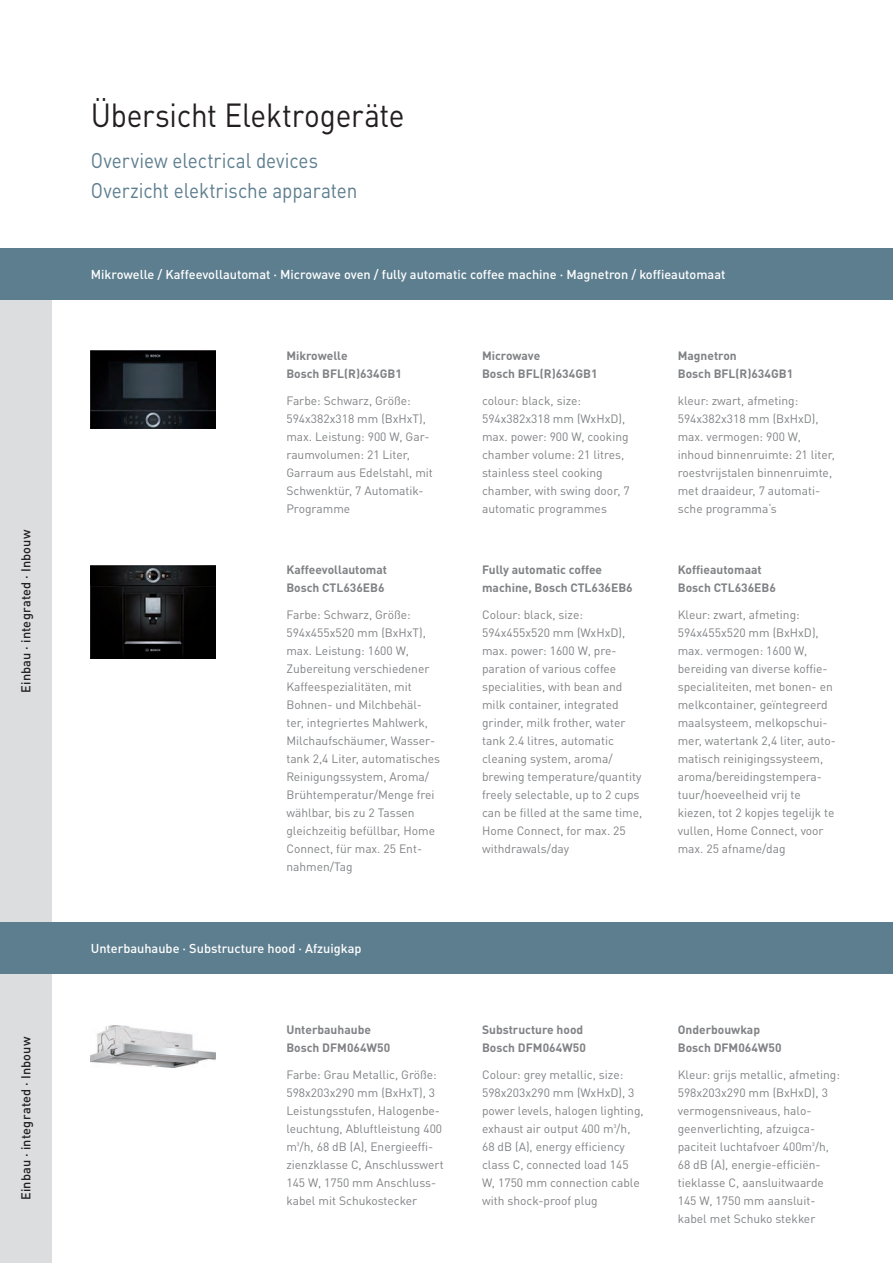
<style>
.page{position:relative;width:893px;height:1263px;background:#fff}
.page>*{position:absolute;margin:0;border:0;box-sizing:border-box;transform-origin:0 0}
.t1{font:33px "DINOT";letter-spacing:-.01em;color:#231f20;scale:.9 1}
.t2{font:21px/30px "DINOT";letter-spacing:-.005em;color:#5d7e8f;scale:.9 1}
.t3{font:500 12.75px "DINOT";color:#fff}
.t4{font:500 12.75px "DINOT";letter-spacing:.015em;color:#231f20}
.t5{font:12px/18px "DINOT";color:#808285}
.t6{font:700 12px/18px "DINOT";color:#808285}
</style>
<div class="page">
<div style="left:0;top:973px;width:51px;height:290px;background:#dcdddf"></div>
<div style="left:0;top:299px;width:51px;height:623px;background:#dcdddf"></div>
<img style="left:91px;top:565px;width:124px;height:94px">
<img style="left:91px;top:351px;width:124px;height:77px">
<div style="left:0;top:249px;width:893px;height:51px;background:#5d7e8f"></div>
<img style="left:91px;top:1025px;width:124px;height:43px">
<div style="left:0;top:922px;width:893px;height:51px;background:#5d7e8f"></div>
<p class="t4" style="left:16px;top:693px;width:165px;rotate:-90deg">Einbau · integrated · Inbouw</p>
<p class="t4" style="left:16px;top:1200px;width:165px;rotate:-90deg">Einbau · integrated · Inbouw</p>
<h1 class="t1" style="left:91px;top:90px;width:350px">Übersicht Elektrogeräte</h1>
<h2 class="t2" style="left:91px;top:143px;width:298px">Overview electrical devices<br>Overzicht elektrische apparaten</h2>
<p class="t3" style="left:91px;top:264px;width:636px">Mikrowelle / Kaffeevollautomat · Microwave oven / fully automatic coffee machine · Magnetron / koffieautomaat</p>
<p class="t6" style="left:286px;top:346px;width:117px">Mikrowelle<br>Bosch BFL(R)634GB1</p>
<p class="t5" style="left:286px;top:391px;width:148px">Farbe: Schwarz, Größe:<br>594x382x318 mm (BxHxT), max. Leistung: 900 W, Gar&shy;raumvolumen: 21 Liter,<br>Garraum aus Edelstahl, mit<br>Schwenktür, 7 Automatik-<br>Programme</p>
<p class="t6" style="left:286px;top:560px;width:102px">Kaffeevollautomat<br>Bosch CTL636EB6</p>
<p class="t5" style="left:286px;top:605px;width:155px">Farbe: Schwarz, Größe:<br>594x455x520 mm (BxHxT), max. Leistung: 1600 W,<br>Zubereitung verschiedener<br>Kaffeespezialitäten, mit<br>Bohnen- und Milchbehäl&shy;ter, integriertes Mahlwerk,<br>Milchaufschäumer, Wasser&shy;tank 2,4 Liter, automatisches<br>Reinigungssystem, Aroma/<br>Brühtemperatur/Menge frei wählbar, bis zu 2 Tassen gleichzeitig befüllbar, Home<br>Connect, für max. 25 Ent&shy;nahmen/Tag</p>
<p class="t3" style="left:91px;top:938px;width:272px">Unterbauhaube · Substructure hood · Afzuigkap</p>
<p class="t6" style="left:286px;top:1019px;width:105px">Unterbauhaube<br>Bosch DFM064W50</p>
<p class="t5" style="left:286px;top:1064px;width:159px">Farbe: Grau Metallic, Größe:<br>598x203x290 mm (BxHxT), 3<br>Leistungsstufen, Halogenbe&shy;leuchtung, Abluftleistung 400 m³/h, 68 dB (A), Energieeffi&shy;zienzklasse C, Anschlusswert<br>145 W, 1750 mm Anschluss&shy;kabel mit Schukostecker</p>
<p class="t6" style="left:482px;top:346px;width:117px">Microwave<br>Bosch BFL(R)634GB1</p>
<p class="t5" style="left:482px;top:391px;width:149px">colour: black, size:<br>594x382x318 mm (WxHxD), max. power: 900 W, cooking chamber volume: 21 litres, stainless steel cooking chamber, with swing door, 7 automatic programmes</p>
<p class="t6" style="left:482px;top:560px;width:152px">Fully automatic coffee machine, Bosch CTL636EB6</p>
<p class="t5" style="left:482px;top:605px;width:162px">Colour: black, size:<br>594x455x520 mm (WxHxD), max. power: 1600 W, pre&shy;paration of various coffee specialities, with bean and milk container, integrated grinder, milk frother, water tank 2.4 litres, automatic cleaning system, aroma/ brewing temperature/quantity freely selectable, up to 2 cups can be filled at the same time,<br>Home Connect, for max. 25 withdrawals/day</p>
<p class="t6" style="left:678px;top:346px;width:117px">Magnetron<br>Bosch BFL(R)634GB1</p>
<p class="t5" style="left:678px;top:391px;width:159px">kleur: zwart, afmeting:<br>594x382x318 mm (BxHxD), max. vermogen: 900 W, inhoud binnenruimte: 21 liter, roestvrijstalen binnenruimte, met draaideur, 7 automati&shy;sche programma‘s</p>
<p class="t6" style="left:678px;top:560px;width:100px">Koffieautomaat<br>Bosch CTL636EB6</p>
<p class="t5" style="left:678px;top:605px;width:160px">Kleur: zwart, afmeting:<br>594x455x520 mm (BxHxD), max. vermogen: 1600 W, bereiding van diverse koffie&shy;specialiteiten, met bonen- en melkcontainer, geïntegreerd maalsysteem, melkopschui&shy;mer, watertank 2,4 liter, auto&shy;matisch reinigingssysteem, aroma/bereidingstempera&shy;tuur/hoeveelheid vrij te kiezen, tot 2 kopjes tegelijk te vullen, Home Connect, voor max. 25 afname/dag</p>
<p class="t6" style="left:482px;top:1019px;width:105px">Substructure hood<br>Bosch DFM064W50</p>
<p class="t5" style="left:482px;top:1064px;width:163px">Colour: grey metallic, size:<br>598x203x290 mm (WxHxD), 3 power levels, halogen lighting, exhaust air output 400 m³/h,<br>68 dB (A), energy efficiency class C, connected load 145<br>W, 1750 mm connection cable with shock-proof plug</p>
<p class="t6" style="left:678px;top:1019px;width:105px">Onderbouwkap<br>Bosch DFM064W50</p>
<p class="t5" style="left:678px;top:1064px;width:164px">Kleur: grijs metallic, afmeting:<br>598x203x290 mm (BxHxD), 3 vermogensniveaus, halo&shy;geenverlichting, afzuigca&shy;paciteit luchtafvoer 400m³/h,<br>68 dB (A), energie-efficiën&shy;tieklasse C, aansluitwaarde<br>145 W, 1750 mm aansluit&shy;kabel met Schuko stekker</p>
</div>
